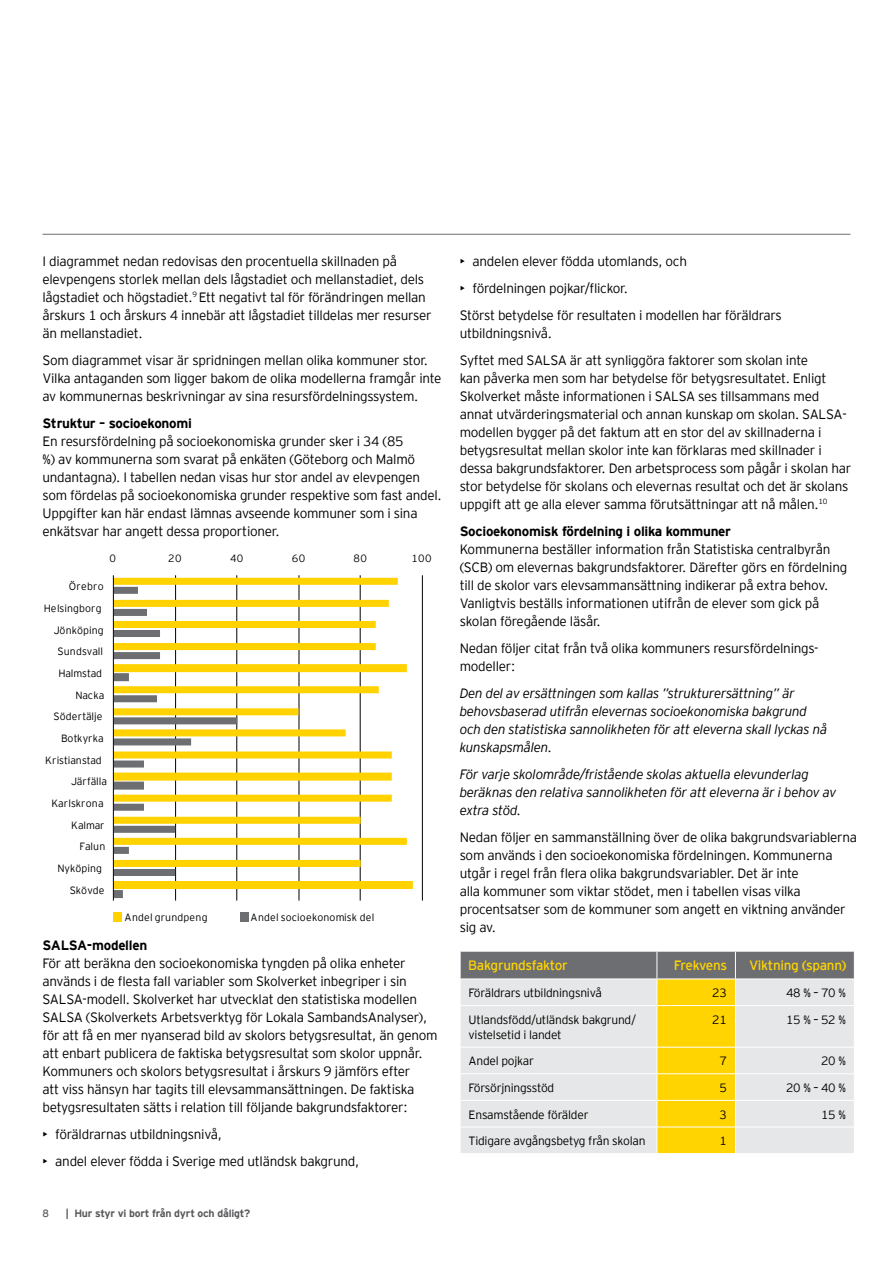
<style>
.page{position:relative;width:893px;height:1263px;background:#fff}
.page>*{position:absolute;margin:0;border:0;box-sizing:border-box;transform-origin:0 0}
.t1{font:300 13.5px/18px "EY Interstate";letter-spacing:-.02em;color:#000}
.t2{font:italic 300 13.5px/18px "EY Interstate";letter-spacing:-.02em;color:#000}
.t3{font:700 13.5px "EY Interstate";letter-spacing:-.02em;color:#000}
.t4{font:13.5px "EY Interstate";letter-spacing:-.02em;color:#ffd400}
.t5{font:13.5px "EY Interstate";letter-spacing:-.04em;color:#ffd400}
.t6{font:300 12px/15px "EY Interstate";letter-spacing:-.02em;color:#000}
.t7{font:300 10.5px "EY Interstate";letter-spacing:.01em;color:#000}
.t8{font:700 10.5px "EY Interstate";letter-spacing:-.02em;color:#58595b}
.t9{font:300 10.5px "EY Interstate";letter-spacing:-.015em;color:#000}
.t10{font:10.5px "EY Interstate";color:#58595b}
</style>
<div class="page">
<hr style="left:43px;top:234px;width:807px;height:1px;background:#6d6e71">
<hr style="left:484px;top:575px;width:1px;height:325px;background:#000">
<hr style="left:422px;top:575px;width:1px;height:325px;background:#000">
<hr style="left:360px;top:575px;width:1px;height:325px;background:#000">
<hr style="left:299px;top:575px;width:1px;height:325px;background:#000">
<hr style="left:237px;top:575px;width:1px;height:325px;background:#000">
<hr style="left:175px;top:575px;width:1px;height:325px;background:#000">
<svg style="left:114px;top:578px;width:299px;height:311px"></svg>
<svg style="left:114px;top:587px;width:123px;height:311px"></svg>
<hr style="left:113px;top:575px;width:1px;height:325px;background:#000">
<div style="left:114px;top:913px;width:8px;height:9px;background:#ffd200"></div>
<div style="left:240px;top:913px;width:8px;height:9px;background:#6d6e71"></div>
<svg style="left:460px;top:951px;width:395px;height:202px;background:#dbd5b3"></svg>
<hr style="left:460px;top:978px;width:197px;height:1px;background:#fff">
<hr style="left:657px;top:978px;width:78px;height:1px;background:#fff">
<hr style="left:735px;top:978px;width:120px;height:1px;background:#fff">
<p class="t1" style="left:43px;top:251px;width:391px">I diagrammet nedan redovisas den procentuella skillnaden på elevpengens storlek mellan dels lågstadiet och mellanstadiet, dels lågstadiet och högstadiet.<sup>9</sup> Ett negativt tal för förändringen mellan årskurs 1 och årskurs 4 innebär att lågstadiet tilldelas mer resurser än mellanstadiet.</p>
<p class="t1" style="left:43px;top:350px;width:401px">Som diagrammet visar är spridningen mellan olika kommuner stor.<br>Vilka antaganden som ligger bakom de olika modellerna framgår inte av kommunernas beskrivningar av sina resursfördelningssystem.</p>
<p class="t3" style="left:43px;top:413px;width:151px">Struktur – socioekonomi</p>
<p class="t1" style="left:43px;top:431px;width:401px">En resursfördelning på socioekonomiska grunder sker i 34 (85<br>%) av kommunerna som svarat på enkäten (Göteborg och Malmö undantagna). I tabellen nedan visas hur stor andel av elevpengen som fördelas på socioekonomiska grunder respektive som fast andel.<br>Uppgifter kan här endast lämnas avseende kommuner som i sina enkätsvar har angett dessa proportioner.</p>
<p class="t7" style="left:109px;top:551px;width:8px">0</p>
<p class="t7" style="left:168px;top:551px;width:15px">20</p>
<p class="t7" style="left:230px;top:551px;width:15px">40</p>
<p class="t7" style="left:292px;top:551px;width:15px">60</p>
<p class="t7" style="left:354px;top:551px;width:15px">80</p>
<p class="t7" style="left:411px;top:551px;width:22px">100</p>
<p class="t7" style="left:69px;top:579px;width:37px">Örebro</p>
<p class="t7" style="left:44px;top:601px;width:59px">Helsingborg</p>
<p class="t7" style="left:54px;top:622px;width:52px">Jönköping</p>
<p class="t7" style="left:58px;top:644px;width:47px">Sundsvall</p>
<p class="t9" style="left:58px;top:666px;width:45px">Halmstad</p>
<p class="t7" style="left:76px;top:687px;width:30px">Nacka</p>
<p class="t7" style="left:53px;top:709px;width:50px">Södertälje</p>
<p class="t7" style="left:61px;top:731px;width:44px">Botkyrka</p>
<p class="t7" style="left:45px;top:752px;width:58px">Kristianstad</p>
<p class="t7" style="left:71px;top:774px;width:38px">Järfälla</p>
<p class="t7" style="left:51px;top:796px;width:54px">Karlskrona</p>
<p class="t7" style="left:71px;top:817px;width:35px">Kalmar</p>
<p class="t7" style="left:79px;top:839px;width:27px">Falun</p>
<p class="t7" style="left:58px;top:861px;width:46px">Nyköping</p>
<p class="t7" style="left:70px;top:882px;width:36px">Skövde</p>
<p class="t7" style="left:125px;top:909px;width:84px">Andel grundpeng</p>
<p class="t7" style="left:251px;top:909px;width:126px">Andel socioekonomisk del</p>
<p class="t3" style="left:43px;top:935px;width:106px">SALSA-modellen</p>
<p class="t1" style="left:43px;top:953px;width:397px">För att beräkna den socioekonomiska tyngden på olika enheter används i de flesta fall variabler som Skolverket inbegriper i sin SALSA-modell. Skolverket har utvecklat den statistiska modellen SALSA (Skolverkets Arbetsverktyg för Lokala SambandsAnalyser), för att få en mer nyanserad bild av skolors betygsresultat, än genom att enbart publicera de faktiska betygsresultat som skolor uppnår.<br>Kommuners och skolors betygsresultat i årskurs 9 jämförs efter<br>att viss hänsyn har tagits till elevsammansättningen. De faktiska betygsresultaten sätts i relation till följande bakgrundsfaktorer:</p>
<p class="t1" style="left:43px;top:1124px;width:181px">• föräldrarnas utbildningsnivå,</p>
<p class="t1" style="left:43px;top:1151px;width:318px">• andel elever födda i Sverige med utländsk bakgrund,</p>
<p class="t10" style="left:43px;top:1206px;width:8px">8</p>
<p class="t8" style="left:66px;top:1206px;width:186px">| Hur styr vi bort från dyrt och dåligt?</p>
<p class="t1" style="left:460px;top:251px;width:229px">• andelen elever födda utomlands, och</p>
<p class="t1" style="left:460px;top:274px;width:323px;line-height:27px">• fördelningen pojkar/flickor.<br>Störst betydelse för resultaten i modellen har föräldrars</p>
<p class="t1" style="left:460px;top:319px;width:350px;line-height:27px">utbildningsnivå.<br>Syftet med SALSA är att synliggöra faktorer som skolan inte</p>
<p class="t1" style="left:460px;top:368px;width:393px">kan påverka men som har betydelse för betygsresultatet. Enligt Skolverket måste informationen i SALSA ses tillsammans med annat utvärderingsmaterial och annan kunskap om skolan. SALSA&shy;modellen bygger på det faktum att en stor del av skillnaderna i betygsresultat mellan skolor inte kan förklaras med skillnader i dessa bakgrundsfaktorer. Den arbetsprocess som pågår i skolan har stor betydelse för skolans och elevernas resultat och det är skolans uppgift att ge alla elever samma förutsättningar att nå målen.<sup>10</sup></p>
<p class="t3" style="left:460px;top:521px;width:273px">Socioekonomisk fördelning i olika kommuner</p>
<p class="t1" style="left:460px;top:539px;width:389px">Kommunerna beställer information från Statistiska centralbyrån (SCB) om elevernas bakgrundsfaktorer. Därefter görs en fördelning till de skolor vars elevsammansättning indikerar på extra behov.<br>Vanligtvis beställs informationen utifrån de elever som gick på skolan föregående läsår.</p>
<p class="t1" style="left:460px;top:638px;width:360px">Nedan följer citat från två olika kommuners resursfördelnings&shy;modeller:</p>
<p class="t2" style="left:460px;top:683px;width:369px">Den del av ersättningen som kallas ”strukturersättning” är behovsbaserad utifrån elevernas socioekonomiska bakgrund och den statistiska sannolikheten för att eleverna skall lyckas nå kunskapsmålen.</p>
<p class="t2" style="left:460px;top:764px;width:378px">För varje skolområde/fristående skolas aktuella elevunderlag beräknas den relativa sannolikheten för att eleverna är i behov av extra stöd.</p>
<p class="t1" style="left:460px;top:827px;width:399px">Nedan följer en sammanställning över de olika bakgrundsvariablerna som används i den socioekonomiska fördelningen. Kommunerna utgår i regel från flera olika bakgrundsvariabler. Det är inte<br>alla kommuner som viktar stödet, men i tabellen visas vilka procentsatser som de kommuner som angett en viktning använder sig av.</p>
<p class="t4" style="left:468px;top:956px;width:101px">Bakgrundsfaktor</p>
<p class="t5" style="left:674px;top:956px;width:55px">Frekvens</p>
<p class="t4" style="left:749px;top:956px;width:99px">Viktning (spann)</p>
<p class="t6" style="left:469px;top:984px;width:135px">Föräldrars utbildningsnivå</p>
<p class="t6" style="left:712px;top:984px;width:16px">23</p>
<p class="t6" style="left:786px;top:984px;width:61px">48 % – 70 %</p>
<p class="t6" style="left:469px;top:1011px;width:169px">Utlandsfödd/utländsk bakgrund/ vistelsetid i landet</p>
<p class="t6" style="left:712px;top:1011px;width:16px">21</p>
<p class="t6" style="left:786px;top:1011px;width:61px">15 % – 52 %</p>
<p class="t6" style="left:469px;top:1053px;width:67px">Andel pojkar</p>
<p class="t6" style="left:719px;top:1053px;width:9px">7</p>
<p class="t6" style="left:821px;top:1053px;width:26px">20 %</p>
<p class="t6" style="left:469px;top:1079px;width:87px">Försörjningsstöd</p>
<p class="t6" style="left:719px;top:1079px;width:9px">5</p>
<p class="t6" style="left:786px;top:1079px;width:61px">20 % – 40 %</p>
<p class="t6" style="left:469px;top:1106px;width:121px">Ensamstående förälder</p>
<p class="t6" style="left:719px;top:1106px;width:9px">3</p>
<p class="t6" style="left:821px;top:1106px;width:26px">15 %</p>
<p class="t6" style="left:469px;top:1133px;width:178px">Tidigare avgångsbetyg från skolan</p>
<p class="t6" style="left:719px;top:1133px;width:9px">1</p>
</div>
